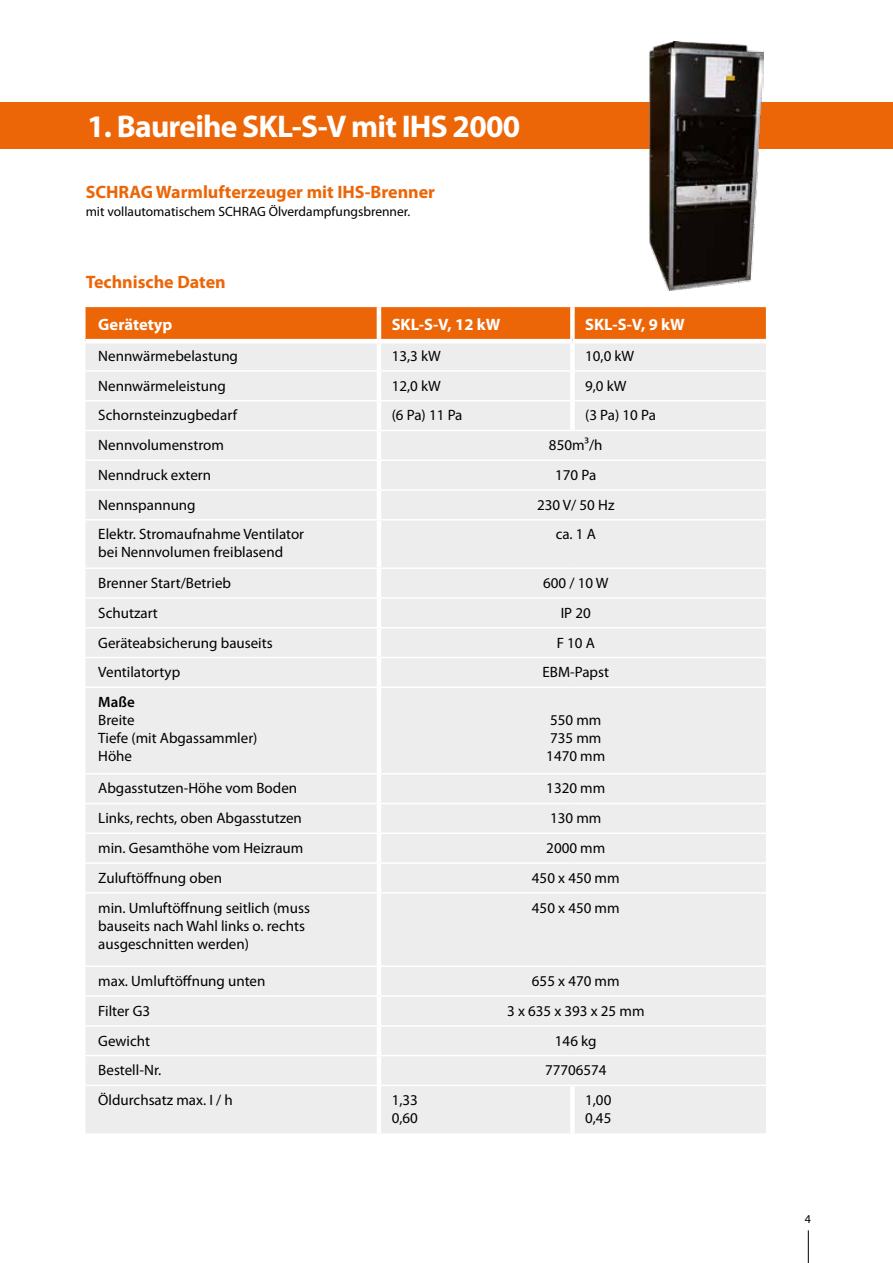
<style>
.page{position:relative;width:893px;height:1263px;background:#fff}
.page>*{position:absolute;margin:0;border:0;box-sizing:border-box;transform-origin:0 0}
.t1{font:700 31.5px "Myriad Pro";letter-spacing:-.025em;color:#fff}
.t2{font:700 18px "Myriad Pro";color:#ec6608}
.t3{font:700 16.5px "Myriad Pro";color:#fff}
.t4{font:15px/18px "Myriad Pro";color:#000}
.t5{font:600 15px "Myriad Pro";color:#000}
.t6{font:13.5px "Myriad Pro";color:#000}
.t7{font:12px "Myriad Pro";color:#000}
</style>
<div class="page">
<div style="left:86px;top:307px;width:680px;height:32px;background:#ec6608"></div>
<div style="left:86px;top:343px;width:680px;height:27px;background:#ededed"></div>
<div style="left:86px;top:372px;width:680px;height:761px;background:#ededed"></div>
<hr style="left:377px;top:307px;width:4px;height:32px;background:#fff">
<hr style="left:377px;top:343px;width:4px;height:27px;background:#fff">
<hr style="left:377px;top:372px;width:4px;height:28px;background:#fff">
<hr style="left:377px;top:401px;width:4px;height:29px;background:#fff">
<hr style="left:377px;top:431px;width:4px;height:28px;background:#fff">
<hr style="left:377px;top:461px;width:4px;height:28px;background:#fff">
<hr style="left:377px;top:491px;width:4px;height:28px;background:#fff">
<hr style="left:377px;top:520px;width:4px;height:47px;background:#fff">
<hr style="left:377px;top:569px;width:4px;height:28px;background:#fff">
<hr style="left:377px;top:599px;width:4px;height:28px;background:#fff">
<hr style="left:377px;top:628px;width:4px;height:29px;background:#fff">
<hr style="left:377px;top:658px;width:4px;height:28px;background:#fff">
<hr style="left:377px;top:688px;width:4px;height:85px;background:#fff">
<hr style="left:377px;top:774px;width:4px;height:29px;background:#fff">
<hr style="left:377px;top:804px;width:4px;height:28px;background:#fff">
<hr style="left:377px;top:834px;width:4px;height:28px;background:#fff">
<hr style="left:377px;top:864px;width:4px;height:28px;background:#fff">
<hr style="left:377px;top:893px;width:4px;height:72px;background:#fff">
<hr style="left:377px;top:967px;width:4px;height:28px;background:#fff">
<hr style="left:377px;top:997px;width:4px;height:28px;background:#fff">
<hr style="left:377px;top:1026px;width:4px;height:29px;background:#fff">
<hr style="left:377px;top:1056px;width:4px;height:28px;background:#fff">
<hr style="left:377px;top:1086px;width:4px;height:47px;background:#fff">
<div style="left:570px;top:307px;width:5px;height:32px;background:#fff"></div>
<div style="left:570px;top:343px;width:5px;height:27px;background:#fff"></div>
<div style="left:570px;top:372px;width:5px;height:28px;background:#fff"></div>
<div style="left:570px;top:401px;width:5px;height:29px;background:#fff"></div>
<div style="left:570px;top:1086px;width:5px;height:47px;background:#fff"></div>
<hr style="left:86px;top:400px;width:293px;height:1px;background:#fff">
<hr style="left:379px;top:400px;width:193px;height:1px;background:#fff">
<hr style="left:572px;top:400px;width:194px;height:1px;background:#fff">
<hr style="left:86px;top:430px;width:293px;height:1px;background:#fff">
<hr style="left:379px;top:430px;width:193px;height:1px;background:#fff">
<hr style="left:572px;top:430px;width:194px;height:1px;background:#fff">
<hr style="left:86px;top:459px;width:293px;height:2px;background:#fff">
<hr style="left:379px;top:459px;width:193px;height:2px;background:#fff">
<hr style="left:572px;top:459px;width:194px;height:2px;background:#fff">
<hr style="left:86px;top:489px;width:293px;height:2px;background:#fff">
<hr style="left:379px;top:489px;width:193px;height:2px;background:#fff">
<hr style="left:572px;top:489px;width:194px;height:2px;background:#fff">
<hr style="left:86px;top:519px;width:293px;height:1px;background:#fff">
<hr style="left:379px;top:519px;width:193px;height:1px;background:#fff">
<hr style="left:572px;top:519px;width:194px;height:1px;background:#fff">
<hr style="left:86px;top:567px;width:293px;height:2px;background:#fff">
<hr style="left:379px;top:567px;width:193px;height:2px;background:#fff">
<hr style="left:572px;top:567px;width:194px;height:2px;background:#fff">
<hr style="left:86px;top:597px;width:293px;height:2px;background:#fff">
<hr style="left:379px;top:597px;width:193px;height:2px;background:#fff">
<hr style="left:572px;top:597px;width:194px;height:2px;background:#fff">
<hr style="left:86px;top:627px;width:293px;height:1px;background:#fff">
<hr style="left:379px;top:627px;width:193px;height:1px;background:#fff">
<hr style="left:572px;top:627px;width:194px;height:1px;background:#fff">
<hr style="left:86px;top:657px;width:293px;height:1px;background:#fff">
<hr style="left:379px;top:657px;width:193px;height:1px;background:#fff">
<hr style="left:572px;top:657px;width:194px;height:1px;background:#fff">
<hr style="left:86px;top:686px;width:293px;height:2px;background:#fff">
<hr style="left:379px;top:686px;width:193px;height:2px;background:#fff">
<hr style="left:572px;top:686px;width:194px;height:2px;background:#fff">
<hr style="left:86px;top:773px;width:293px;height:1px;background:#fff">
<hr style="left:379px;top:773px;width:193px;height:1px;background:#fff">
<hr style="left:572px;top:773px;width:194px;height:1px;background:#fff">
<hr style="left:86px;top:803px;width:293px;height:1px;background:#fff">
<hr style="left:379px;top:803px;width:193px;height:1px;background:#fff">
<hr style="left:572px;top:803px;width:194px;height:1px;background:#fff">
<hr style="left:86px;top:832px;width:293px;height:2px;background:#fff">
<hr style="left:379px;top:832px;width:193px;height:2px;background:#fff">
<hr style="left:572px;top:832px;width:194px;height:2px;background:#fff">
<hr style="left:86px;top:862px;width:293px;height:2px;background:#fff">
<hr style="left:379px;top:862px;width:193px;height:2px;background:#fff">
<hr style="left:572px;top:862px;width:194px;height:2px;background:#fff">
<hr style="left:86px;top:892px;width:293px;height:1px;background:#fff">
<hr style="left:379px;top:892px;width:193px;height:1px;background:#fff">
<hr style="left:572px;top:892px;width:194px;height:1px;background:#fff">
<hr style="left:86px;top:965px;width:293px;height:2px;background:#fff">
<hr style="left:379px;top:965px;width:193px;height:2px;background:#fff">
<hr style="left:572px;top:965px;width:194px;height:2px;background:#fff">
<hr style="left:86px;top:995px;width:293px;height:2px;background:#fff">
<hr style="left:379px;top:995px;width:193px;height:2px;background:#fff">
<hr style="left:572px;top:995px;width:194px;height:2px;background:#fff">
<hr style="left:86px;top:1025px;width:293px;height:1px;background:#fff">
<hr style="left:379px;top:1025px;width:193px;height:1px;background:#fff">
<hr style="left:572px;top:1025px;width:194px;height:1px;background:#fff">
<hr style="left:86px;top:1055px;width:293px;height:1px;background:#fff">
<hr style="left:379px;top:1055px;width:193px;height:1px;background:#fff">
<hr style="left:572px;top:1055px;width:194px;height:1px;background:#fff">
<hr style="left:86px;top:1084px;width:293px;height:2px;background:#fff">
<hr style="left:379px;top:1084px;width:193px;height:2px;background:#fff">
<hr style="left:572px;top:1084px;width:194px;height:2px;background:#fff">
<hr style="left:808px;top:1230px;width:1px;height:33px;background:#000">
<div style="left:0;top:102px;width:893px;height:46px;background:#ec6608"></div>
<img style="left:646px;top:41px;width:117px;height:249px">
<h1 class="t1" style="left:87px;top:106px;width:434px">1. Baureihe SKL-S-V mit IHS 2000</h1>
<p class="t2" style="left:86px;top:180px;width:351px">SCHRAG Warmlufterzeuger mit IHS-Brenner</p>
<p class="t6" style="left:86px;top:203px;width:326px">mit vollautomatischem SCHRAG Ölverdampfungsbrenner.</p>
<p class="t2" style="left:86px;top:270px;width:142px">Technische Daten</p>
<p class="t3" style="left:98px;top:314px;width:76px">Gerätetyp</p>
<p class="t3" style="left:392px;top:314px;width:110px">SKL-S-V, 12 kW</p>
<p class="t3" style="left:585px;top:314px;width:101px">SKL-S-V, 9 kW</p>
<p class="t4" style="left:98px;top:347px;width:141px">Nennwärmebelastung</p>
<p class="t4" style="left:392px;top:347px;width:51px">13,3 kW</p>
<p class="t4" style="left:585px;top:347px;width:51px">10,0 kW</p>
<p class="t4" style="left:98px;top:376px;width:129px">Nennwärmeleistung</p>
<p class="t4" style="left:392px;top:376px;width:51px">12,0 kW</p>
<p class="t4" style="left:585px;top:376px;width:43px">9,0 kW</p>
<p class="t4" style="left:98px;top:406px;width:140px">Schornsteinzugbedarf</p>
<p class="t4" style="left:392px;top:406px;width:72px">(6 Pa) 11 Pa</p>
<p class="t4" style="left:585px;top:406px;width:72px">(3 Pa) 10 Pa</p>
<p class="t4" style="left:98px;top:436px;width:127px">Nennvolumenstrom</p>
<p class="t4" style="left:549px;top:436px;width:55px">850m³/h</p>
<p class="t4" style="left:98px;top:466px;width:114px">Nenndruck extern</p>
<p class="t4" style="left:555px;top:466px;width:43px">170 Pa</p>
<p class="t4" style="left:98px;top:495px;width:99px">Nennspannung</p>
<p class="t4" style="left:537px;top:495px;width:79px">230 V/ 50 Hz</p>
<p class="t4" style="left:98px;top:525px;width:207px">Elektr. Stromaufnahme Ventilator bei Nennvolumen freiblasend</p>
<p class="t4" style="left:556px;top:525px;width:42px">ca. 1 A</p>
<p class="t4" style="left:98px;top:574px;width:134px">Brenner Start/Betrieb</p>
<p class="t4" style="left:543px;top:574px;width:67px">600 / 10 W</p>
<p class="t4" style="left:98px;top:603px;width:61px">Schutzart</p>
<p class="t4" style="left:561px;top:603px;width:32px">IP 20</p>
<p class="t4" style="left:98px;top:633px;width:176px">Geräteabsicherung bauseits</p>
<p class="t4" style="left:557px;top:633px;width:40px">F 10 A</p>
<p class="t4" style="left:98px;top:663px;width:83px">Ventilatortyp</p>
<p class="t4" style="left:542px;top:663px;width:68px">EBM-Papst</p>
<p class="t5" style="left:98px;top:692px;width:38px">Maße</p>
<p class="t4" style="left:98px;top:711px;width:161px">Breite<br>Tiefe (mit Abgassammler)<br>Höhe</p>
<p class="t4" style="left:546px;top:711px;width:60px">550 mm<br>735 mm<br>1470 mm</p>
<p class="t4" style="left:98px;top:779px;width:200px">Abgasstutzen-Höhe vom Boden</p>
<p class="t4" style="left:546px;top:779px;width:60px">1320 mm</p>
<p class="t4" style="left:98px;top:809px;width:205px">Links, rechts, oben Abgasstutzen</p>
<p class="t4" style="left:550px;top:809px;width:53px">130 mm</p>
<p class="t4" style="left:98px;top:839px;width:207px">min. Gesamthöhe vom Heizraum</p>
<p class="t4" style="left:546px;top:839px;width:60px">2000 mm</p>
<p class="t4" style="left:98px;top:868px;width:125px">Zuluftöffnung oben</p>
<p class="t4" style="left:532px;top:868px;width:89px">450 x 450 mm</p>
<p class="t4" style="left:98px;top:898px;width:213px">min. Umluftöffnung seitlich (muss bauseits nach Wahl links o. rechts ausgeschnitten werden)</p>
<p class="t4" style="left:532px;top:898px;width:89px">450 x 450 mm</p>
<p class="t4" style="left:98px;top:972px;width:169px">max. Umluftöffnung unten</p>
<p class="t4" style="left:532px;top:972px;width:89px">655 x 470 mm</p>
<p class="t4" style="left:98px;top:1001px;width:53px">Filter G3</p>
<p class="t4" style="left:507px;top:1001px;width:139px">3 x 635 x 393 x 25 mm</p>
<p class="t4" style="left:98px;top:1031px;width:53px">Gewicht</p>
<p class="t4" style="left:555px;top:1031px;width:43px">146 kg</p>
<p class="t4" style="left:98px;top:1061px;width:64px">Bestell-Nr.</p>
<p class="t4" style="left:545px;top:1061px;width:63px">77706574</p>
<p class="t4" style="left:98px;top:1091px;width:136px">Öldurchsatz max. I / h</p>
<p class="t4" style="left:392px;top:1091px;width:28px">1,33<br>0,60</p>
<p class="t4" style="left:585px;top:1091px;width:28px">1,00<br>0,45</p>
<p class="t7" style="left:805px;top:1212px;width:8px">4</p>
</div>
